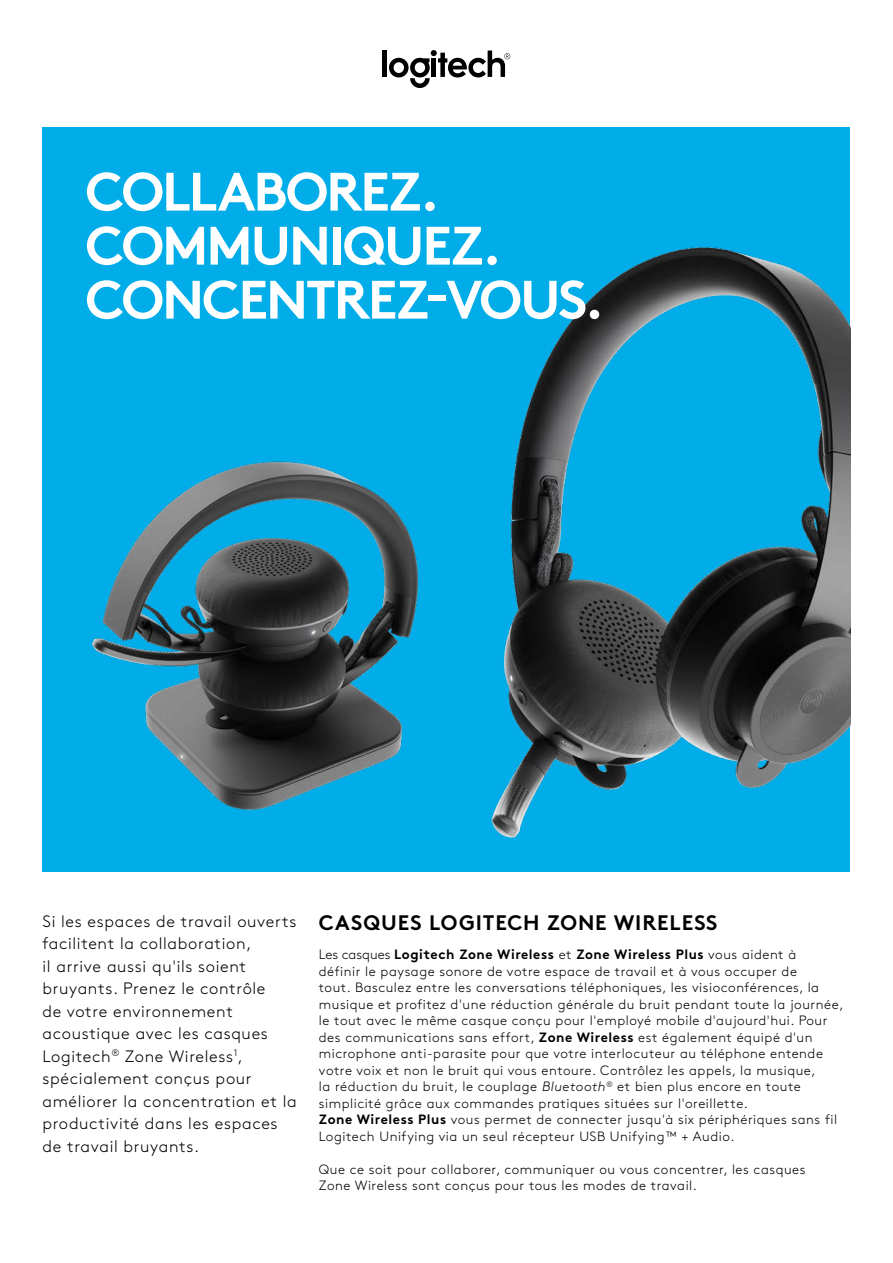
<style>
.page{position:relative;width:893px;height:1263px;background:#fff}
.page>*{position:absolute;margin:0;border:0;box-sizing:border-box;transform-origin:0 0}
.t1{font:700 54px/54px "Brown Pro";letter-spacing:-.04em;color:#fff}
.t2{font:700 21px "Brown Pro";letter-spacing:.04em;color:#000}
.t3{font:300 16.5px/22.5px "Brown Pro";letter-spacing:.04em;color:#000}
.t4{font:300 13.5px/16.5px "Brown Pro";letter-spacing:.04em;color:#000}
.s1{font-weight:700}
.s2{font-style:italic}
</style>
<div class="page">
<div style="left:43px;top:128px;width:807px;height:744px;background:#00ade9"></div>
<img style="left:491px;top:247px;width:359px;height:591px">
<hr style="left:383px;top:51px;width:4px;height:26px;background:#000">
<svg style="left:389px;top:50px;width:121px;height:38px"></svg>
<div style="left:431px;top:58px;width:5px;height:19px;background:#000"></div>
<img style="left:92px;top:461px;width:326px;height:349px">
<h1 class="t1" style="left:85px;top:159px;width:520px">COLLABOREZ.<br>COMMUNIQUEZ.<br>CONCENTREZ-VOUS.</h1>
<p class="t3" style="left:43px;top:908px;width:256px">Si les espaces de travail ouverts facilitent la collaboration,<br>il arrive aussi qu'ils soient bruyants. Prenez le contrôle<br>de votre environnement acoustique avec les casques<br>Logitech<sup>®</sup> Zone Wireless<sup>1</sup>, spécialement conçus pour améliorer la concentration et la productivité dans les espaces de travail bruyants.</p>
<h2 class="t2" style="left:319px;top:906px;width:400px">CASQUES LOGITECH ZONE WIRELESS</h2>
<p class="t4" style="left:319px;top:945px;width:526px">Les casques <span class="s1">Logitech Zone Wireless</span> et <span class="s1">Zone Wireless Plus</span> vous aident à<br>définir le paysage sonore de votre espace de travail et à vous occuper de<br>tout. Basculez entre les conversations téléphoniques, les visioconférences, la musique et profitez d'une réduction générale du bruit pendant toute la journée, le tout avec le même casque conçu pour l'employé mobile d'aujourd'hui. Pour des communications sans effort, <span class="s1">Zone Wireless</span> est également équipé d'un microphone anti-parasite pour que votre interlocuteur au téléphone entende votre voix et non le bruit qui vous entoure. Contrôlez les appels, la musique,<br>la réduction du bruit, le couplage <span class="s2">Bluetooth</span><sup>®</sup> et bien plus encore en toute simplicité grâce aux commandes pratiques situées sur l'oreillette.<br><span class="s1">Zone Wireless Plus</span> vous permet de connecter jusqu'à six périphériques sans fil Logitech Unifying via un seul récepteur USB Unifying™ + Audio.</p>
<p class="t4" style="left:319px;top:1160px;width:488px">Que ce soit pour collaborer, communiquer ou vous concentrer, les casques<br>Zone Wireless sont conçus pour tous les modes de travail.</p>
</div>
